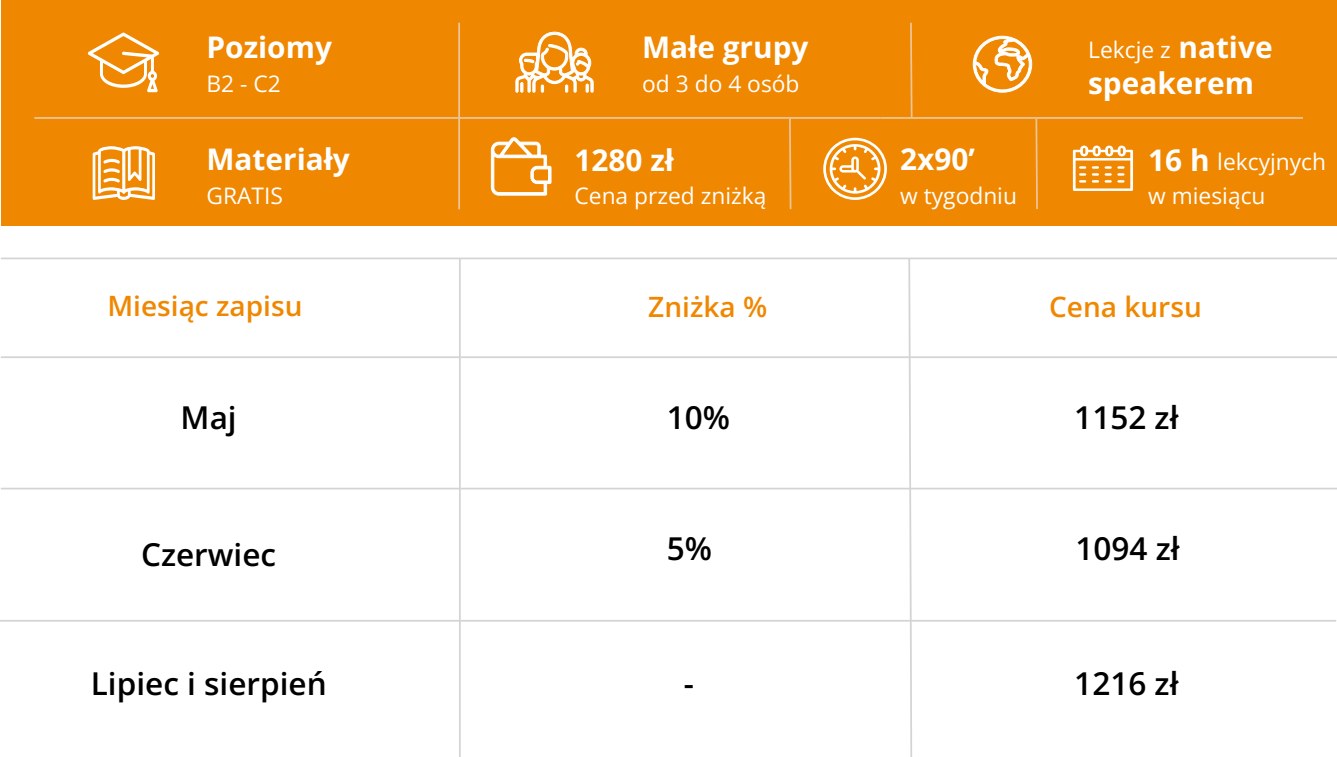
<style>
.page{position:relative;width:1337px;height:757px;background:#fff}
.page>*{position:absolute;margin:0;border:0;box-sizing:border-box;transform-origin:0 0}
.t1{font:600 31.5px "Open Sans";color:#000}
.t2{font:700 29.75px "Open Sans";color:#fff}
.t3{font:600 28px "Open Sans";color:#f08700}
.t4{font:22.75px/33.2px "Open Sans";color:#fff}
.s1{font-weight:700;font-size:29.75px}
</style>
<div class="page">
<hr style="left:1px;top:258px;width:1335px;height:1px;background:#d4d4d4">
<hr style="left:0;top:620px;width:1335px;height:2px;background:#d4d4d4">
<hr style="left:1px;top:488px;width:1335px;height:1px;background:#d4d4d4">
<hr style="left:1px;top:356px;width:1335px;height:2px;background:#d4d4d4">
<hr style="left:459px;top:258px;width:1px;height:499px;background:#d4d4d4">
<svg style="left:907px;top:257px;width:5px;height:500px"></svg>
<div style="left:1px;top:0;width:1335px;height:226px;background:#f08700"></div>
<hr style="left:458px;top:23px;width:2px;height:186px;background:#edc59a">
<hr style="left:34px;top:117px;width:423px;height:2px;background:#edc59a">
<hr style="left:457px;top:117px;width:422px;height:2px;background:#edc59a">
<hr style="left:880px;top:117px;width:422px;height:2px;background:#edc59a">
<svg style="left:88px;top:32px;width:71px;height:60px"></svg>
<svg style="left:823px;top:138px;width:63px;height:62px"></svg>
<svg style="left:515px;top:32px;width:78px;height:60px"></svg>
<svg style="left:93px;top:146px;width:62px;height:54px"></svg>
<svg style="left:972px;top:36px;width:59px;height:56px"></svg>
<svg style="left:1072px;top:146px;width:60px;height:45px"></svg>
<svg style="left:909px;top:22px;width:4px;height:97px"></svg>
<svg style="left:788px;top:118px;width:4px;height:92px"></svg>
<svg style="left:1034px;top:118px;width:4px;height:92px"></svg>
<svg style="left:491px;top:138px;width:60px;height:57px"></svg>
<h2 class="t2" style="left:206px;top:27px;width:127px">Poziomy</h2>
<p class="t4" style="left:206px;top:66px;width:76px">B2 - C2</p>
<h2 class="t2" style="left:206px;top:139px;width:145px">Materiały</h2>
<p class="t4" style="left:206px;top:178px;width:78px">GRATIS</p>
<h2 class="t2" style="left:642px;top:27px;width:168px">Małe grupy</h2>
<p class="t4" style="left:642px;top:66px;width:159px">od 3 do 4 osób</p>
<h2 class="t2" style="left:574px;top:140px;width:101px">1280 zł</h2>
<p class="t4" style="left:574px;top:179px;width:193px">Cena przed zniżką</p>
<h2 class="t2" style="left:900px;top:139px;width:76px">2x90’</h2>
<p class="t4" style="left:900px;top:178px;width:118px">w tygodniu</p>
<p class="t4" style="left:1087px;top:33px;width:186px">Lekcje z <span class="s1">native</span></p>
<h2 class="t2" style="left:1087px;top:63px;width:167px">speakerem</h2>
<p class="t4" style="left:1147px;top:145px;width:179px"><span class="s1">16 h</span> lekcyjnych w miesiącu</p>
<p class="t3" style="left:107px;top:287px;width:196px">Miesiąc zapisu</p>
<p class="t3" style="left:648px;top:288px;width:120px">Zniżka %</p>
<p class="t3" style="left:1049px;top:288px;width:154px">Cena kursu</p>
<h1 class="t1" style="left:181px;top:396px;width:58px">Maj</h1>
<h1 class="t1" style="left:666px;top:396px;width:65px">10%</h1>
<h1 class="t1" style="left:1074px;top:396px;width:106px">1152 zł</h1>
<h1 class="t1" style="left:141px;top:533px;width:137px">Czerwiec</h1>
<h1 class="t1" style="left:666px;top:527px;width:47px">5%</h1>
<h1 class="t1" style="left:1075px;top:527px;width:106px">1094 zł</h1>
<h1 class="t1" style="left:91px;top:662px;width:237px">Lipiec i sierpień</h1>
<h1 class="t1" style="left:683px;top:662px;width:12px">-</h1>
<h1 class="t1" style="left:1074px;top:662px;width:106px">1216 zł</h1>
</div>
